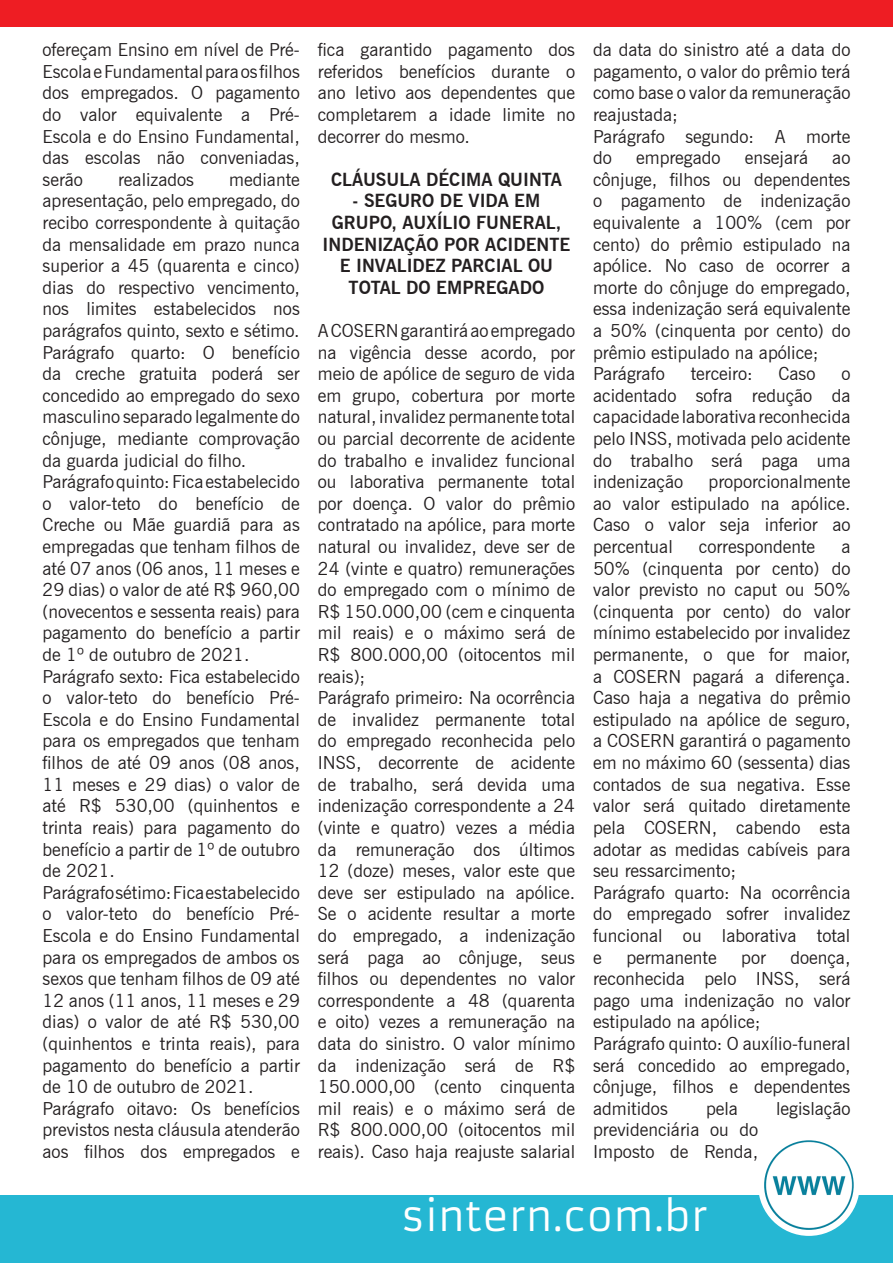
<style>
.page{position:relative;width:893px;height:1263px;background:#fff}
.page>*{position:absolute;margin:0;border:0;box-sizing:border-box;transform-origin:0 0}
.t1{font:40.5px "Armata";color:#fff}
.t2{font:18px/21.6px "News Gothic BT";color:#231f20;text-align:justify}
.t3{font:700 18px/21.6px "News Gothic BT";color:#231f20;text-align:center}
</style>
<div class="page">
<div style="left:0;top:1195px;width:892px;height:68px;background:#25b7d3"></div>
<img style="left:761px;top:1137px;width:96px;height:96px;border-radius:48px">
<div style="left:758px;top:1134px;width:102px;height:102px;border:6px solid #fff;border-radius:50%"></div>
<div style="left:0;top:0;width:893px;height:26px;background:#ee1d23"></div>
<p class="t2" style="left:43px;top:39px;width:259px">ofereçam Ensino em nível de Pré-Escola e Fundamental para os filhos dos empregados. O pagamento do valor equivalente a Pré-Escola e do Ensino Fundamental, das escolas não conveniadas, serão</p>
<p class="t2" style="left:43px;top:168px;width:259px;text-indent:187px">mediante apresentação, pelo empregado, do recibo correspondente à quitação da mensalidade em prazo nunca superior a 45 (quarenta e cinco) dias do respectivo vencimento, nos limites estabelecidos nos parágrafos quinto, sexto e sétimo.</p>
<p class="t2" style="left:43px;top:341px;width:259px">Parágrafo quarto: O benefício da creche gratuita poderá ser concedido ao empregado do sexo masculino separado legalmente do cônjuge, mediante comprovação da guarda judicial do filho.</p>
<p class="t2" style="left:43px;top:471px;width:259px">Parágrafo quinto: Fica estabelecido o valor-teto do benefício de Creche ou Mãe guardiã para as empregadas que tenham filhos de até 07 anos (06 anos, 11 meses e 29 dias) o valor de até R$ 960,00 (novecentos e sessenta reais) para pagamento do benefício a partir de 1º de outubro de 2021.</p>
<p class="t2" style="left:43px;top:665px;width:259px">Parágrafo sexto: Fica estabelecido o valor-teto do benefício Pré-Escola e do Ensino Fundamental para os empregados que tenham filhos de até 09 anos (08 anos, 11 meses e 29 dias) o valor de até R$ 530,00 (quinhentos e trinta reais) para pagamento do benefício a partir de 1º de outubro de 2021.</p>
<p class="t2" style="left:43px;top:881px;width:259px">Parágrafo sétimo: Fica estabelecido o valor-teto do benefício Pré-Escola e do Ensino Fundamental para os empregados de ambos os sexos que tenham filhos de 09 até 12 anos (11 anos, 11 meses e 29 dias) o valor de até R$ 530,00 (quinhentos e trinta reais), para pagamento do benefício a partir de 10 de outubro de 2021.</p>
<p class="t2" style="left:43px;top:1097px;width:259px">Parágrafo oitavo: Os benefícios previstos nesta cláusula atenderão aos filhos dos empregados e</p>
<p class="t2" style="left:118px;top:168px;width:77px">realizados</p>
<p class="t2" style="left:318px;top:39px;width:259px">fica garantido pagamento dos referidos benefícios durante o ano letivo aos dependentes que completarem a idade limite no decorrer do mesmo.</p>
<p class="t3" style="left:331px;top:168px;width:232px">CLÁUSULA DÉCIMA QUINTA</p>
<p class="t3" style="left:323px;top:190px;width:249px">- SEGURO DE VIDA EM<br>GRUPO, AUXÍLIO FUNERAL,<br>INDENIZAÇÃO POR ACIDENTE<br>E INVALIDEZ PARCIAL OU<br>TOTAL DO EMPREGADO</p>
<p class="t2" style="left:318px;top:320px;width:259px">A COSERN garantirá ao empregado na vigência desse acordo, por meio de apólice de seguro de vida em grupo, cobertura por morte natural, invalidez permanente total ou parcial decorrente de acidente do trabalho e invalidez funcional ou laborativa permanente total por doença. O valor do prêmio contratado na apólice, para morte natural ou invalidez, deve ser de 24 (vinte e quatro) remunerações do empregado com o mínimo de R$ 150.000,00 (cem e cinquenta mil reais) e o máximo será de R$ 800.000,00 (oitocentos mil reais);</p>
<p class="t2" style="left:318px;top:687px;width:259px">Parágrafo primeiro: Na ocorrência de invalidez permanente total do empregado reconhecida pelo INSS, decorrente de acidente de trabalho, será devida uma indenização correspondente a 24 (vinte e quatro) vezes a média da remuneração dos últimos 12 (doze) meses, valor este que deve ser estipulado na apólice.<br>Se o acidente resultar a morte do empregado, a indenização será paga ao cônjuge, seus filhos ou dependentes no valor correspondente a 48 (quarenta e oito) vezes a remuneração na data do sinistro. O valor mínimo da indenização será de R$ 150.000,00 (cento cinquenta mil reais) e o máximo será de R$ 800.000,00 (oitocentos mil reais). Caso haja reajuste salarial</p>
<p class="t2" style="left:593px;top:39px;width:259px">da data do sinistro até a data do pagamento, o valor do prêmio terá como base o valor da remuneração reajustada;</p>
<p class="t2" style="left:593px;top:125px;width:259px">Parágrafo segundo: A morte do</p>
<p class="t2" style="left:636px;top:147px;width:86px">empregado</p>
<p class="t2" style="left:745px;top:147px;width:65px">ensejará</p>
<p class="t2" style="left:593px;top:147px;width:259px;text-indent:239px">ao cônjuge, filhos ou dependentes o pagamento de indenização equivalente a 100% (cem por cento) do prêmio estipulado na apólice. No caso de ocorrer a morte do cônjuge do empregado, essa indenização será equivalente a 50% (cinquenta por cento) do prêmio estipulado na apólice;</p>
<p class="t2" style="left:593px;top:363px;width:73px">Parágrafo</p>
<p class="t2" style="left:691px;top:363px;width:64px">terceiro:</p>
<p class="t2" style="left:779px;top:363px;width:38px">Caso</p>
<p class="t2" style="left:593px;top:363px;width:259px;text-indent:248px">o acidentado sofra redução da capacidade laborativa reconhecida pelo INSS, motivada pelo acidente do trabalho será paga uma indenização</p>
<p class="t2" style="left:593px;top:471px;width:259px;text-indent:115px">proporcionalmente ao valor estipulado na apólice.<br>Caso o valor seja inferior ao percentual</p>
<p class="t2" style="left:699px;top:536px;width:118px">correspondente</p>
<p class="t2" style="left:593px;top:536px;width:259px;text-indent:248px">a 50% (cinquenta por cento) do valor previsto no caput ou 50% (cinquenta por cento) do valor mínimo estabelecido por invalidez permanente, o que for maior, a COSERN pagará a diferença.<br>Caso haja a negativa do prêmio estipulado na apólice de seguro, a COSERN garantirá o pagamento em no máximo 60 (sessenta) dias contados de sua negativa. Esse valor será quitado diretamente pela COSERN, cabendo esta adotar as medidas cabíveis para seu ressarcimento;</p>
<p class="t2" style="left:593px;top:881px;width:259px">Parágrafo quarto: Na ocorrência do empregado sofrer invalidez funcional ou laborativa total e</p>
<p class="t2" style="left:593px;top:946px;width:259px;text-indent:197px">doença, reconhecida pelo INSS, será pago uma indenização no valor estipulado na apólice;</p>
<p class="t2" style="left:593px;top:1032px;width:259px">Parágrafo quinto: O auxílio-funeral será concedido ao empregado, cônjuge, filhos e dependentes admitidos</p>
<p class="t2" style="left:626px;top:946px;width:92px">permanente</p>
<p class="t2" style="left:741px;top:946px;width:26px">por</p>
<p class="t2" style="left:706px;top:1097px;width:33px">pela</p>
<p class="t2" style="left:776px;top:1097px;width:76px">legislação</p>
<p class="t2" style="left:593px;top:1119px;width:166px">previdenciária ou do<br>Imposto de Renda,</p>
<p class="t1" style="left:401px;top:1192px;width:309px">sintern.com.br</p>
</div>
